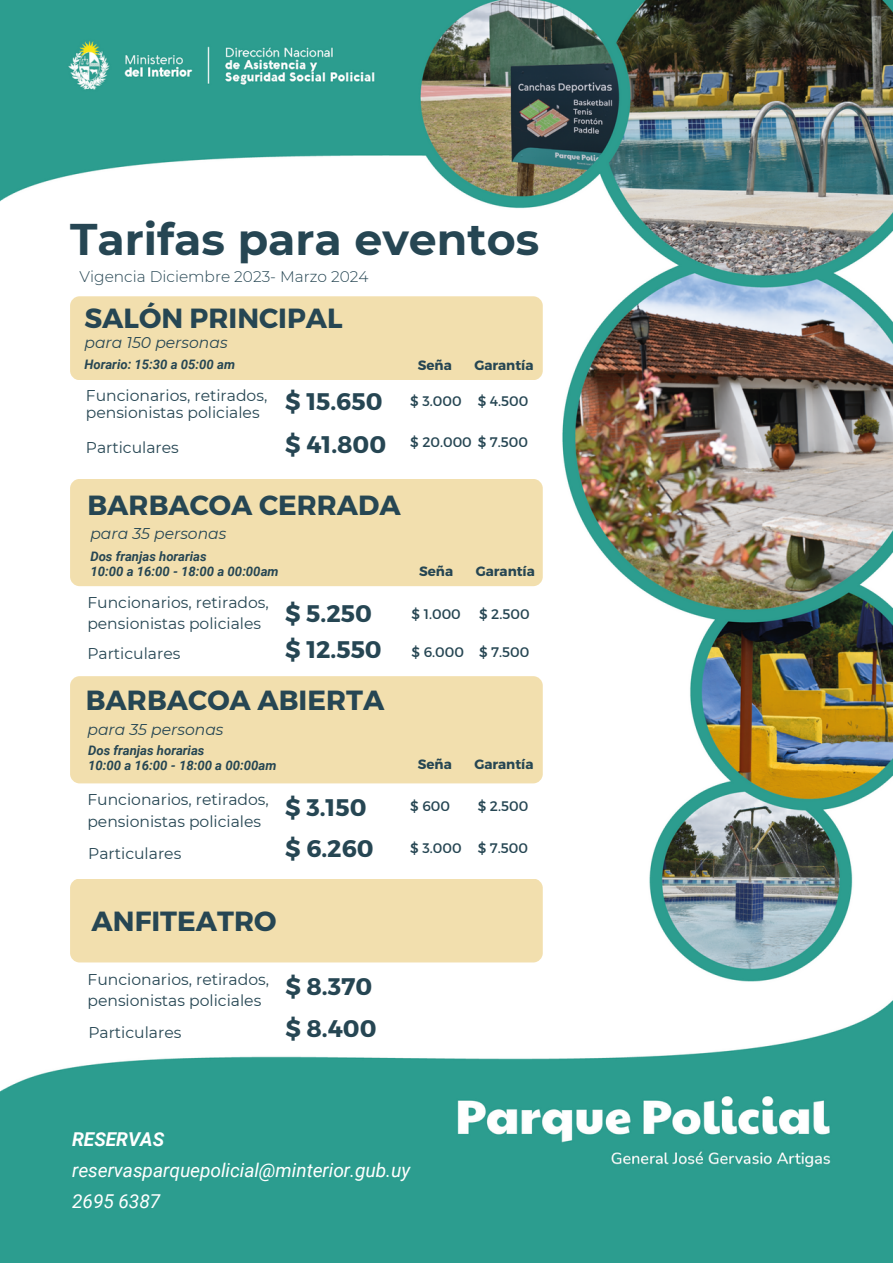
<style>
.page{position:relative;width:893px;height:1264px;background:#fff}
.page>*{position:absolute;margin:0;border:0;box-sizing:border-box;transform-origin:0 0}
.t1{font:700 44.25px "Montserrat";color:#264653}
.t2{font:700 27.75px "Montserrat";color:#264653}
.t3{font:700 24px "Montserrat";color:#264653}
.t4{font:italic 19.05px "Roboto";letter-spacing:-.005em;color:#fff}
.t5{font:italic 700 19.05px "Roboto";letter-spacing:-.005em;color:#fff}
.t6{font:15.6px "Montserrat";color:#264653}
.t7{font:italic 15.6px "Montserrat";color:#264653}
.t8{font:300 15.45px "Montserrat";color:#264653}
.t9{font:13.8px "Montserrat";color:#264653}
.t10{font:700 13.5px "Montserrat";color:#264653}
.t11{font:italic 700 13.05px "Roboto";color:#264653}
</style>
<div class="page">
<img style="left:0;top:0;width:892px;height:1262px">
<div style="left:70px;top:479px;width:472px;height:107px;background:#f2dfae;border-radius:10px"></div>
<div style="left:70px;top:296px;width:472px;height:84px;background:#f2dfae;border-radius:10px"></div>
<div style="left:70px;top:676px;width:472px;height:107px;background:#f2dfae;border-radius:10px"></div>
<div style="left:70px;top:878px;width:472px;height:84px;background:#f2dfae;border-radius:10px"></div>
<p class="t1" style="left:70px;top:212px;width:470px">Tarifas para eventos</p>
<p class="t8" style="left:80px;top:267px;width:290px">Vigencia Diciembre 2023- Marzo 2024</p>
<p class="t2" style="left:84px;top:300px;width:260px">SALÓN PRINCIPAL</p>
<p class="t7" style="left:84px;top:333px;width:145px">para 150 personas</p>
<p class="t6" style="left:86px;top:385px;width:183px">Funcionarios, retirados,</p>
<p class="t6" style="left:86px;top:403px;width:175px">pensionistas policiales</p>
<p class="t6" style="left:86px;top:438px;width:95px">Particulares</p>
<p class="t11" style="left:84px;top:357px;width:152px">Horario: 15:30 a 05:00 am</p>
<p class="t3" style="left:285px;top:386px;width:99px">$ 15.650</p>
<p class="t3" style="left:285px;top:429px;width:102px">$ 41.800</p>
<p class="t10" style="left:418px;top:356px;width:35px">Seña</p>
<p class="t10" style="left:474px;top:356px;width:61px">Garantía</p>
<p class="t9" style="left:410px;top:392px;width:53px">$ 3.000</p>
<p class="t9" style="left:477px;top:392px;width:52px">$ 4.500</p>
<p class="t9" style="left:410px;top:433px;width:119px">$ 20.000 $ 7.500</p>
<p class="t2" style="left:87px;top:487px;width:315px">BARBACOA CERRADA</p>
<p class="t7" style="left:90px;top:524px;width:137px">para 35 personas</p>
<p class="t11" style="left:90px;top:548px;width:118px">Dos franjas horarias</p>
<p class="t11" style="left:90px;top:564px;width:190px">10:00 a 16:00 - 18:00 a 00:00am</p>
<p class="t6" style="left:87px;top:592px;width:183px">Funcionarios, retirados,</p>
<p class="t6" style="left:87px;top:613px;width:175px">pensionistas policiales</p>
<p class="t6" style="left:87px;top:643px;width:95px">Particulares</p>
<p class="t3" style="left:285px;top:597px;width:88px">$ 5.250</p>
<p class="t3" style="left:285px;top:633px;width:98px">$ 12.550</p>
<p class="t10" style="left:419px;top:562px;width:35px">Seña</p>
<p class="t10" style="left:475px;top:562px;width:61px">Garantía</p>
<p class="t9" style="left:411px;top:604px;width:51px">$ 1.000</p>
<p class="t9" style="left:479px;top:604px;width:52px">$ 2.500</p>
<p class="t9" style="left:411px;top:643px;width:54px">$ 6.000</p>
<p class="t9" style="left:479px;top:643px;width:52px">$ 7.500</p>
<p class="t2" style="left:86px;top:682px;width:300px">BARBACOA ABIERTA</p>
<p class="t7" style="left:87px;top:719px;width:138px">para 35 personas</p>
<p class="t11" style="left:88px;top:742px;width:118px">Dos franjas horarias</p>
<p class="t11" style="left:88px;top:758px;width:190px">10:00 a 16:00 - 18:00 a 00:00am</p>
<p class="t6" style="left:87px;top:790px;width:183px">Funcionarios, retirados,</p>
<p class="t6" style="left:87px;top:811px;width:175px">pensionistas policiales</p>
<p class="t6" style="left:88px;top:843px;width:95px">Particulares</p>
<p class="t3" style="left:285px;top:792px;width:83px">$ 3.150</p>
<p class="t3" style="left:285px;top:833px;width:90px">$ 6.260</p>
<p class="t10" style="left:418px;top:755px;width:35px">Seña</p>
<p class="t10" style="left:474px;top:755px;width:61px">Garantía</p>
<p class="t9" style="left:410px;top:797px;width:41px">$ 600</p>
<p class="t9" style="left:477px;top:797px;width:52px">$ 2.500</p>
<p class="t9" style="left:410px;top:839px;width:53px">$ 3.000</p>
<p class="t9" style="left:477px;top:839px;width:52px">$ 7.500</p>
<p class="t2" style="left:92px;top:903px;width:186px">ANFITEATRO</p>
<p class="t6" style="left:87px;top:969px;width:183px">Funcionarios, retirados,</p>
<p class="t6" style="left:87px;top:991px;width:175px">pensionistas policiales</p>
<p class="t6" style="left:88px;top:1022px;width:95px">Particulares</p>
<p class="t3" style="left:285px;top:971px;width:88px">$ 8.370</p>
<p class="t3" style="left:285px;top:1012px;width:93px">$ 8.400</p>
<p class="t5" style="left:72px;top:1127px;width:94px">RESERVAS</p>
<p class="t4" style="left:72px;top:1158px;width:339px">reservasparquepolicial@minterior.gub.uy</p>
<p class="t4" style="left:72px;top:1189px;width:90px">2695 6387</p>
</div>
